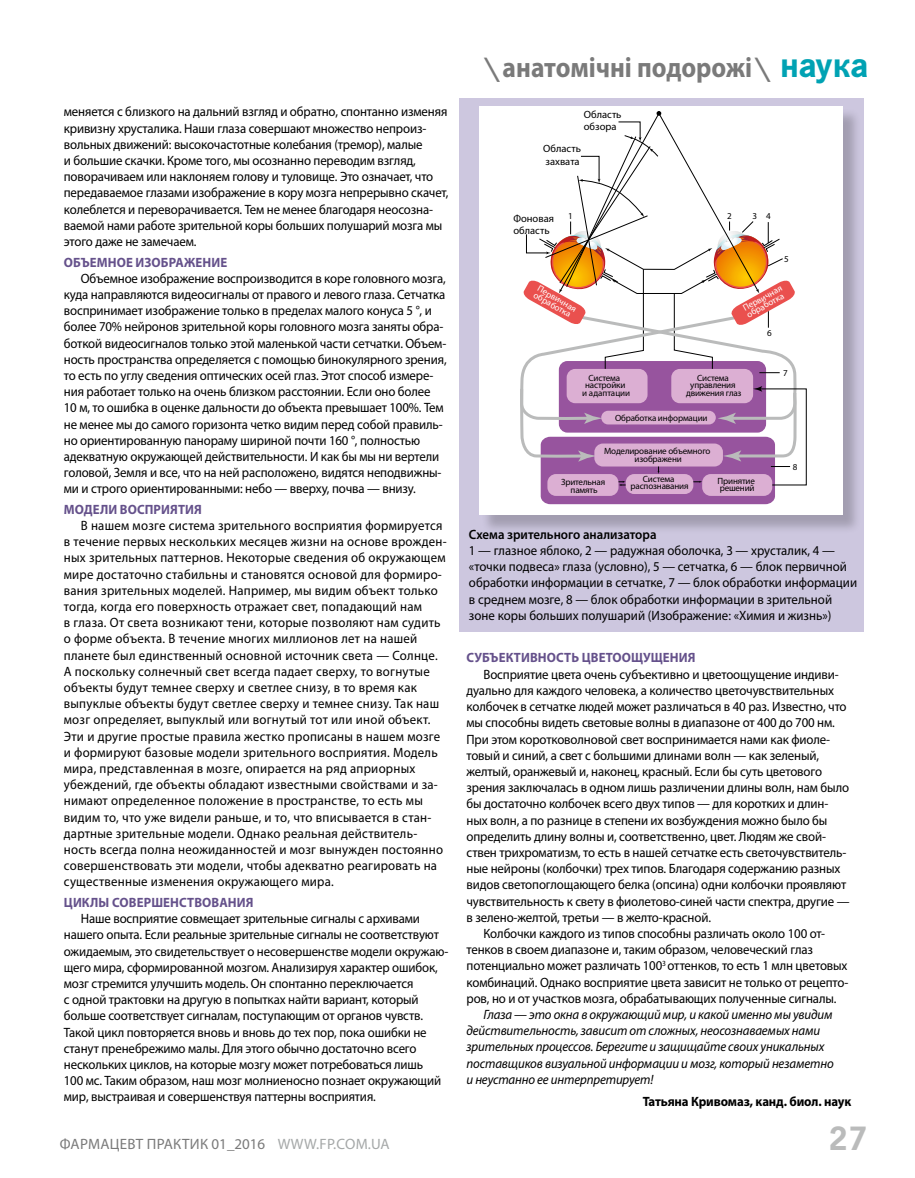
<style>
.page{position:relative;width:915px;height:1178px;background:#fff}
.page>*{position:absolute;margin:0;border:0;box-sizing:border-box;transform-origin:0 0}
.t1{font:700 34.5px "News Paper C";color:#babbbb}
.t2{font:700 28.5px "Myriad Pro";letter-spacing:-.005em;color:#7a7a7a;scale:.9 1}
.t3{font:15px "Myriad Pro";color:#a5a8a8}
.t4{font:15px "Myriad Pro";color:#7a7a7a}
.t5{font:13.5px/16.2px "Myriad Pro";letter-spacing:-.01em;color:#000;scale:.95 1}
.t6{font:13.5px/16.2px "Myriad Pro";letter-spacing:.02em;color:#000;scale:.95 1}
.t7{font:italic 13.5px/16.2px "Myriad Pro";letter-spacing:-.01em;color:#000;scale:.95 1}
.t8{font:700 13.5px "Myriad Pro";letter-spacing:.01em;color:#65518b;scale:.95 1}
.t9{font:700 13.5px "Myriad Pro";color:#000;scale:.95 1}
.t10{font:600 13.5px "Myriad Pro";color:#000;scale:.95 1}
.t11{font:10.5px/12.6px "Myriad Pro";color:#000}
.t12{font:9px/7.5px "Myriad Pro";letter-spacing:-.02em;color:#000;text-align:center}
.t13{font:9px/7.5px "Myriad Pro";color:#fff}
.s1{color:#7a7a7a}
.s2{font-family:"News Paper C"}
.s3{font-family:"News Paper C";font-size:36px;color:#00a2b3}
</style>
<div class="page">
<div style="left:459px;top:98px;width:404px;height:533px;background:#cdc7df"></div>
<div style="left:480px;top:108px;width:381px;height:426px;background:#000;opacity:.21"></div>
<div style="left:478px;top:106px;width:364px;height:409px;background:#fff"></div>
<svg style="left:520px;top:111px;width:286px;height:393px"></svg>
<p class="t5" style="left:64px;top:104px;width:406px">МЕНЯЕТСЯ С БЛИЗКОГО НА ДАЛЬНИЙ ВЗГЛЯД И ОБРАТНО, СПОНТАННО ИЗМЕНЯЯ КРИВИЗНУ ХРУСТАЛИКА. НАШИ ГЛАЗА СОВЕРШАЮТ МНОЖЕСТВО НЕПРОИЗ-ВОЛЬНЫХ ДВИЖЕНИЙ: ВЫСОКОЧАСТОТНЫЕ КОЛЕБАНИЯ (ТРЕМОР), МАЛЫЕ<br>И БОЛЬШИЕ СКАЧКИ. КРОМЕ ТОГО, МЫ ОСОЗНАННО ПЕРЕВОДИМ ВЗГЛЯД, ПОВОРАЧИВАЕМ ИЛИ НАКЛОНЯЕМ ГОЛОВУ И ТУЛОВИЩЕ. ЭТО ОЗНАЧАЕТ, ЧТО ПЕРЕДАВАЕМОЕ ГЛАЗАМИ ИЗОБРАЖЕНИЕ В КОРУ МОЗГА НЕПРЕРЫВНО СКАЧЕТ, КОЛЕБЛЕТСЯ И ПЕРЕВОРАЧИВАЕТСЯ. ТЕМ НЕ МЕНЕЕ БЛАГОДАРЯ НЕОСОЗНА-ВАЕМОЙ НАМИ РАБОТЕ ЗРИТЕЛЬНОЙ КОРЫ БОЛЬШИХ ПОЛУШАРИЙ МОЗГА МЫ ЭТОГО ДАЖЕ НЕ ЗАМЕЧАЕМ.</p>
<p class="t8" style="left:64px;top:253px;width:173px">Объемное изображение</p>
<p class="t5" style="left:64px;top:270px;width:404px;text-indent:17px">ОБЪЕМНОЕ ИЗОБРАЖЕНИЕ ВОСПРОИЗВОДИТСЯ В КОРЕ ГОЛОВНОГО МОЗГА, КУДА НАПРАВЛЯЮТСЯ ВИДЕОСИГНАЛЫ ОТ ПРАВОГО И ЛЕВОГО ГЛАЗА. СЕТЧАТКА ВОСПРИНИМАЕТ ИЗОБРАЖЕНИЕ ТОЛЬКО В ПРЕДЕЛАХ МАЛОГО КОНУСА 5 °, И БОЛЕЕ 70% НЕЙРОНОВ ЗРИТЕЛЬНОЙ КОРЫ ГОЛОВНОГО МОЗГА ЗАНЯТЫ ОБРА-БОТКОЙ ВИДЕОСИГНАЛОВ ТОЛЬКО ЭТОЙ МАЛЕНЬКОЙ ЧАСТИ СЕТЧАТКИ. ОБЪЕМ-НОСТЬ ПРОСТРАНСТВА ОПРЕДЕЛЯЕТСЯ С ПОМОЩЬЮ БИНОКУЛЯРНОГО ЗРЕНИЯ, ТО ЕСТЬ ПО УГЛУ СВЕДЕНИЯ ОПТИЧЕСКИХ ОСЕЙ ГЛАЗ. ЭТОТ СПОСОБ ИЗМЕРЕ-НИЯ РАБОТАЕТ ТОЛЬКО НА ОЧЕНЬ БЛИЗКОМ РАССТОЯНИИ. ЕСЛИ ОНО БОЛЕЕ 10 М, ТО ОШИБКА В ОЦЕНКЕ ДАЛЬНОСТИ ДО ОБЪЕКТА ПРЕВЫШАЕТ 100%. ТЕМ НЕ МЕНЕЕ МЫ ДО САМОГО ГОРИЗОНТА ЧЕТКО ВИДИМ ПЕРЕД СОБОЙ ПРАВИЛЬ-НО ОРИЕНТИРОВАННУЮ ПАНОРАМУ ШИРИНОЙ ПОЧТИ 160 °, ПОЛНОСТЬЮ АДЕКВАТНУЮ ОКРУЖАЮЩЕЙ ДЕЙСТВИТЕЛЬНОСТИ. И КАК БЫ МЫ НИ ВЕРТЕЛИ ГОЛОВОЙ, ЗЕМЛЯ И ВСЕ, ЧТО НА НЕЙ РАСПОЛОЖЕНО, ВИДЯТСЯ НЕПОДВИЖНЫ-МИ И СТРОГО ОРИЕНТИРОВАННЫМИ: НЕБО — ВВЕРХУ, ПОЧВА — ВНИЗУ.</p>
<p class="t8" style="left:64px;top:500px;width:147px">Модели восприятия</p>
<p class="t6" style="left:64px;top:517px;width:404px;text-indent:17px">В НАШЕМ МОЗГЕ СИСТЕМА ЗРИТЕЛЬНОГО ВОСПРИЯТИЯ ФОРМИРУЕТСЯ В ТЕЧЕНИЕ ПЕРВЫХ НЕСКОЛЬКИХ МЕСЯЦЕВ ЖИЗНИ НА ОСНОВЕ ВРОЖДЕН-НЫХ ЗРИТЕЛЬНЫХ ПАТТЕРНОВ. НЕКОТОРЫЕ СВЕДЕНИЯ ОБ ОКРУЖАЮЩЕМ МИРЕ ДОСТАТОЧНО СТАБИЛЬНЫ И СТАНОВЯТСЯ ОСНОВОЙ ДЛЯ ФОРМИРО-ВАНИЯ ЗРИТЕЛЬНЫХ МОДЕЛЕЙ. НАПРИМЕР, МЫ ВИДИМ ОБЪЕКТ ТОЛЬКО ТОГДА, КОГДА ЕГО ПОВЕРХНОСТЬ ОТРАЖАЕТ СВЕТ, ПОПАДАЮЩИЙ НАМ<br>В ГЛАЗА. ОТ СВЕТА ВОЗНИКАЮТ ТЕНИ, КОТОРЫЕ ПОЗВОЛЯЮТ НАМ СУДИТЬ О ФОРМЕ ОБЪЕКТА. В ТЕЧЕНИЕ МНОГИХ МИЛЛИОНОВ ЛЕТ НА НАШЕЙ ПЛАНЕТЕ БЫЛ ЕДИНСТВЕННЫЙ ОСНОВНОЙ ИСТОЧНИК СВЕТА — СОЛНЦЕ.<br>А ПОСКОЛЬКУ СОЛНЕЧНЫЙ СВЕТ ВСЕГДА ПАДАЕТ СВЕРХУ, ТО ВОГНУТЫЕ ОБЪЕКТЫ БУДУТ ТЕМНЕЕ СВЕРХУ И СВЕТЛЕЕ СНИЗУ, В ТО ВРЕМЯ КАК ВЫПУКЛЫЕ ОБЪЕКТЫ БУДУТ СВЕТЛЕЕ СВЕРХУ И ТЕМНЕЕ СНИЗУ. ТАК НАШ МОЗГ ОПРЕДЕЛЯЕТ, ВЫПУКЛЫЙ ИЛИ ВОГНУТЫЙ ТОТ ИЛИ ИНОЙ ОБЪЕКТ.<br>ЭТИ И ДРУГИЕ ПРОСТЫЕ ПРАВИЛА ЖЕСТКО ПРОПИСАНЫ В НАШЕМ МОЗГЕ И ФОРМИРУЮТ БАЗОВЫЕ МОДЕЛИ ЗРИТЕЛЬНОГО ВОСПРИЯТИЯ. МОДЕЛЬ МИРА, ПРЕДСТАВЛЕННАЯ В МОЗГЕ, ОПИРАЕТСЯ НА РЯД АПРИОРНЫХ УБЕЖДЕНИЙ, ГДЕ ОБЪЕКТЫ ОБЛАДАЮТ ИЗВЕСТНЫМИ СВОЙСТВАМИ И ЗА-НИМАЮТ ОПРЕДЕЛЕННОЕ ПОЛОЖЕНИЕ В ПРОСТРАНСТВЕ, ТО ЕСТЬ МЫ ВИДИМ ТО, ЧТО УЖЕ ВИДЕЛИ РАНЬШЕ, И ТО, ЧТО ВПИСЫВАЕТСЯ В СТАН-ДАРТНЫЕ ЗРИТЕЛЬНЫЕ МОДЕЛИ. ОДНАКО РЕАЛЬНАЯ ДЕЙСТВИТЕЛЬ-НОСТЬ ВСЕГДА ПОЛНА НЕОЖИДАННОСТЕЙ И МОЗГ ВЫНУЖДЕН ПОСТОЯННО СОВЕРШЕНСТВОВАТЬ ЭТИ МОДЕЛИ, ЧТОБЫ АДЕКВАТНО РЕАГИРОВАТЬ НА СУЩЕСТВЕННЫЕ ИЗМЕНЕНИЯ ОКРУЖАЮЩЕГО МИРА.</p>
<p class="t8" style="left:64px;top:893px;width:201px">Циклы совершенствования</p>
<p class="t5" style="left:64px;top:910px;width:406px;text-indent:17px">НАШЕ ВОСПРИЯТИЕ СОВМЕЩАЕТ ЗРИТЕЛЬНЫЕ СИГНАЛЫ С АРХИВАМИ НАШЕГО ОПЫТА. ЕСЛИ РЕАЛЬНЫЕ ЗРИТЕЛЬНЫЕ СИГНАЛЫ НЕ СООТВЕТСТВУЮТ ОЖИДАЕМЫМ, ЭТО СВИДЕТЕЛЬСТВУЕТ О НЕСОВЕРШЕНСТВЕ МОДЕЛИ ОКРУЖАЮ-ЩЕГО МИРА, СФОРМИРОВАННОЙ МОЗГОМ. АНАЛИЗИРУЯ ХАРАКТЕР ОШИБОК, МОЗГ СТРЕМИТСЯ УЛУЧШИТЬ МОДЕЛЬ. ОН СПОНТАННО ПЕРЕКЛЮЧАЕТСЯ<br>С ОДНОЙ ТРАКТОВКИ НА ДРУГУЮ В ПОПЫТКАХ НАЙТИ ВАРИАНТ, КОТОРЫЙ БОЛЬШЕ СООТВЕТСТВУЕТ СИГНАЛАМ, ПОСТУПАЮЩИМ ОТ ОРГАНОВ ЧУВСТВ.<br>ТАКОЙ ЦИКЛ ПОВТОРЯЕТСЯ ВНОВЬ И ВНОВЬ ДО ТЕХ ПОР, ПОКА ОШИБКИ НЕ СТАНУТ ПРЕНЕБРЕЖИМО МАЛЫ. ДЛЯ ЭТОГО ОБЫЧНО ДОСТАТОЧНО ВСЕГО НЕСКОЛЬКИХ ЦИКЛОВ, НА КОТОРЫЕ МОЗГУ МОЖЕТ ПОТРЕБОВАТЬСЯ ЛИШЬ<br>100 МС. ТАКИМ ОБРАЗОМ, НАШ МОЗГ МОЛНИЕНОСНО ПОЗНАЕТ ОКРУЖАЮЩИЙ МИР, ВЫСТРАИВАЯ И СОВЕРШЕНСТВУЯ ПАТТЕРНЫ ВОСПРИЯТИЯ.</p>
<p class="t4" style="left:60px;top:1135px;width:21px">ФАРМАЦЕВТ</p>
<p class="t4" style="left:147px;top:1135px;width:19px">ПРАКТ</p>
<p class="t3" style="left:190px;top:1135px;width:191px"><span class="s1">ИК 01_2016</span> WWW.FP.COM.UA</p>
<h2 class="t2" style="left:486px;top:48px;width:425px"><span class="s2">\</span> анатомічні подорожі <span class="s2">\</span> <span class="s3">наука</span></h2>
<p class="t11" style="left:583px;top:108px;width:39px">ОБЛАСТЬ<br>ОБЗОРА</p>
<p class="t11" style="left:543px;top:142px;width:39px">ОБЛАСТЬ<br>ЗАХВАТА</p>
<p class="t11" style="left:513px;top:212px;width:42px">ФОНОВАЯ<br>ОБЛАСТЬ</p>
<p class="t12" style="left:568px;top:212px;width:6px">1</p>
<p class="t12" style="left:727px;top:212px;width:6px">2</p>
<p class="t12" style="left:752px;top:212px;width:20px">3 4</p>
<p class="t12" style="left:783px;top:255px;width:6px">5</p>
<p class="t13" style="left:540px;top:284px;width:45px;rotate:30deg">ПЕРВИЧНАЯ<br>ОБРАБОТКА</p>
<p class="t13" style="left:741px;top:305px;width:45px;rotate:-29deg">ПЕРВИЧНАЯ<br>ОБРАБОТКА</p>
<p class="t12" style="left:767px;top:329px;width:6px">6</p>
<p class="t12" style="left:582px;top:374px;width:50px">СИСТЕМА<br>НАСТРОЙКИ<br>И АДАПТАЦИИ</p>
<p class="t12" style="left:685px;top:374px;width:57px">СИСТЕМА<br>УПРАВЛЕНИЯ<br>ДВИЖЕНИЯ ГЛАЗ</p>
<p class="t12" style="left:614px;top:414px;width:94px">ОБРАБОТКА ИНФОРМАЦИИ</p>
<p class="t12" style="left:604px;top:447px;width:108px">МОДЕЛИРОВАНИЕ ОБЪЕМНОГО<br>ИЗОБРАЖЕНИ</p>
<p class="t12" style="left:561px;top:478px;width:46px">ЗРИТЕЛЬНАЯ<br>ПАМЯТЬ</p>
<p class="t12" style="left:630px;top:475px;width:59px">СИСТЕМА<br>РАСПОЗНАВАНИЯ</p>
<p class="t12" style="left:717px;top:477px;width:39px;text-align:left">ПРИНЯТИЕ<br>РЕШЕНИЙ</p>
<p class="t12" style="left:783px;top:369px;width:6px">7</p>
<p class="t12" style="left:792px;top:463px;width:6px">8</p>
<p class="t10" style="left:469px;top:526px;width:199px">Схема зрительного анализатора</p>
<p class="t5" style="left:469px;top:542px;width:410px">1 — ГЛАЗНОЕ ЯБЛОКО, 2 — РАДУЖНАЯ ОБОЛОЧКА, 3 — ХРУСТАЛИК, 4 — «ТОЧКИ ПОДВЕСА» ГЛАЗА (УСЛОВНО), 5 — СЕТЧАТКА, 6 — БЛОК ПЕРВИЧНОЙ ОБРАБОТКИ ИНФОРМАЦИИ В СЕТЧАТКЕ, 7 — БЛОК ОБРАБОТКИ ИНФОРМАЦИИ В СРЕДНЕМ МОЗГЕ, 8 — БЛОК ОБРАБОТКИ ИНФОРМАЦИИ В ЗРИТЕЛЬНОЙ ЗОНЕ КОРЫ БОЛЬШИХ ПОЛУШАРИЙ (ИЗОБРАЖЕНИЕ: «ХИМИЯ И ЖИЗНЬ»)</p>
<p class="t8" style="left:466px;top:649px;width:242px">Субъективность цветоощущения</p>
<p class="t5" style="left:483px;top:666px;width:375px">ВОСПРИЯТИЕ ЦВЕТА ОЧЕНЬ СУБЪЕКТИВНО И ЦВЕТООЩУЩЕНИЕ ИНДИВИ-</p>
<p class="t5" style="left:466px;top:682px;width:388px">ДУАЛЬНО ДЛЯ КАЖДОГО ЧЕЛОВЕКА, А КОЛИЧЕСТВО ЦВЕТОЧУВСТВИТЕЛЬНЫХ</p>
<p class="t5" style="left:466px;top:698px;width:401px">КОЛБОЧЕК В СЕТЧАТКЕ ЛЮДЕЙ МОЖЕТ РАЗЛИЧАТЬСЯ В 40 РАЗ. И ЗВЕСТНО, ЧТО</p>
<p class="t5" style="left:466px;top:714px;width:389px">МЫ СПОСОБНЫ ВИДЕТЬ СВЕТОВЫЕ ВОЛНЫ В ДИАПАЗОНЕ ОТ 400 ДО 700 НМ.</p>
<p class="t5" style="left:466px;top:731px;width:384px">ПРИ ЭТОМ КОРОТКОВОЛНОВОЙ СВЕТ ВОСПРИНИМАЕТСЯ НАМИ КАК ФИОЛЕ-</p>
<p class="t5" style="left:466px;top:747px;width:372px">ТОВЫЙ И СИНИЙ, А СВЕТ С БОЛЬШИМИ ДЛИНАМИ ВОЛН — КАК ЗЕЛЕНЫЙ,</p>
<p class="t5" style="left:466px;top:763px;width:376px">ЖЕЛТЫЙ, ОРАНЖЕВЫЙ И, НАКОНЕЦ, КРАСНЫЙ. ЕСЛИ БЫ СУТЬ ЦВЕТОВОГО</p>
<p class="t5" style="left:466px;top:779px;width:404px">ЗРЕНИЯ ЗАКЛЮЧАЛАСЬ В ОДНОМ ЛИШЬ РАЗЛИЧЕНИИ ДЛИНЫ ВОЛН, НАМ БЫЛО</p>
<p class="t5" style="left:466px;top:795px;width:382px">БЫ ДОСТАТОЧНО КОЛБОЧЕК ВСЕГО ДВУХ ТИПОВ — ДЛЯ КОРОТКИХ И ДЛИН-</p>
<p class="t5" style="left:466px;top:812px;width:381px">НЫХ ВОЛН, А ПО РАЗНИЦЕ В СТЕПЕНИ ИХ ВОЗБУЖДЕНИЯ МОЖНО БЫЛО БЫ</p>
<p class="t5" style="left:466px;top:828px;width:380px">ОПРЕДЕЛИТЬ ДЛИНУ ВОЛНЫ И, СООТВЕТСТВЕННО, ЦВЕТ. ЛЮДЯМ ЖЕ СВОЙ-</p>
<p class="t5" style="left:466px;top:844px;width:401px">СТВЕН ТРИХРОМАТИЗМ, ТО ЕСТЬ В НАШЕЙ СЕТЧАТКЕ ЕСТЬ СВЕТОЧУВСТВИТЕЛЬ-</p>
<p class="t5" style="left:466px;top:860px;width:395px">НЫЕ НЕЙРОНЫ (КОЛБОЧКИ) ТРЕХ ТИПОВ. БЛАГОДАРЯ СОДЕРЖАНИЮ РАЗНЫХ</p>
<p class="t5" style="left:466px;top:876px;width:401px">ВИДОВ СВЕТОПОГЛОЩАЮЩЕГО БЕЛКА (ОПСИНА) ОДНИ КОЛБОЧКИ ПРОЯВЛЯЮТ</p>
<p class="t5" style="left:466px;top:893px;width:404px">ЧУВСТВИТЕЛЬНОСТЬ К СВЕТУ В ФИОЛЕТОВО-СИНЕЙ ЧАСТИ СПЕКТРА, ДРУГИЕ —</p>
<p class="t5" style="left:466px;top:909px;width:259px">В ЗЕЛЕНО-ЖЕЛТОЙ, ТРЕТЬИ — В ЖЕЛТО-КРАСНОЙ.</p>
<p class="t5" style="left:483px;top:925px;width:361px">КОЛБОЧКИ КАЖДОГО ИЗ ТИПОВ СПОСОБНЫ РАЗЛИЧАТЬ ОКОЛО 100 ОТ-</p>
<p class="t5" style="left:466px;top:941px;width:366px">ТЕНКОВ В СВОЕМ ДИАПАЗОНЕ И, ТАКИМ ОБРАЗОМ, ЧЕЛОВЕЧЕСКИЙ ГЛАЗ</p>
<p class="t5" style="left:466px;top:957px;width:402px">ПОТЕНЦИАЛЬНО МОЖЕТ РАЗЛИЧАТЬ 100<sup>3</sup> ОТТЕНКОВ, ТО ЕСТЬ 1 МЛН ЦВЕТОВЫХ</p>
<p class="t5" style="left:466px;top:974px;width:403px">КОМБИНАЦИЙ. ОДНАКО ВОСПРИЯТИЕ ЦВЕТА ЗАВИСИТ НЕ ТОЛЬКО ОТ РЕЦЕПТО-</p>
<p class="t5" style="left:466px;top:990px;width:391px">РОВ, НО И ОТ УЧАСТКОВ МОЗГА, ОБРАБАТЫВАЮЩИХ ПОЛУЧЕННЫЕ СИГНАЛЫ.</p>
<p class="t7" style="left:466px;top:1006px;width:388px;text-indent:17px">Глаза — это окна в окружающий мир, и какой именно мы увидим действительность, зависит от сложных, неосознаваемых нами зрительных процессов. Берегите и защищайте своих уникальных поставщиков визуальной информации и мозг, который незаметно и неустанно ее интерпретирует!</p>
<p class="t9" style="left:642px;top:1092px;width:221px">Татьяна Кривомаз, канд. биол. наук</p>
<h1 class="t1" style="left:827px;top:1120px;width:42px">27</h1>
</div>
